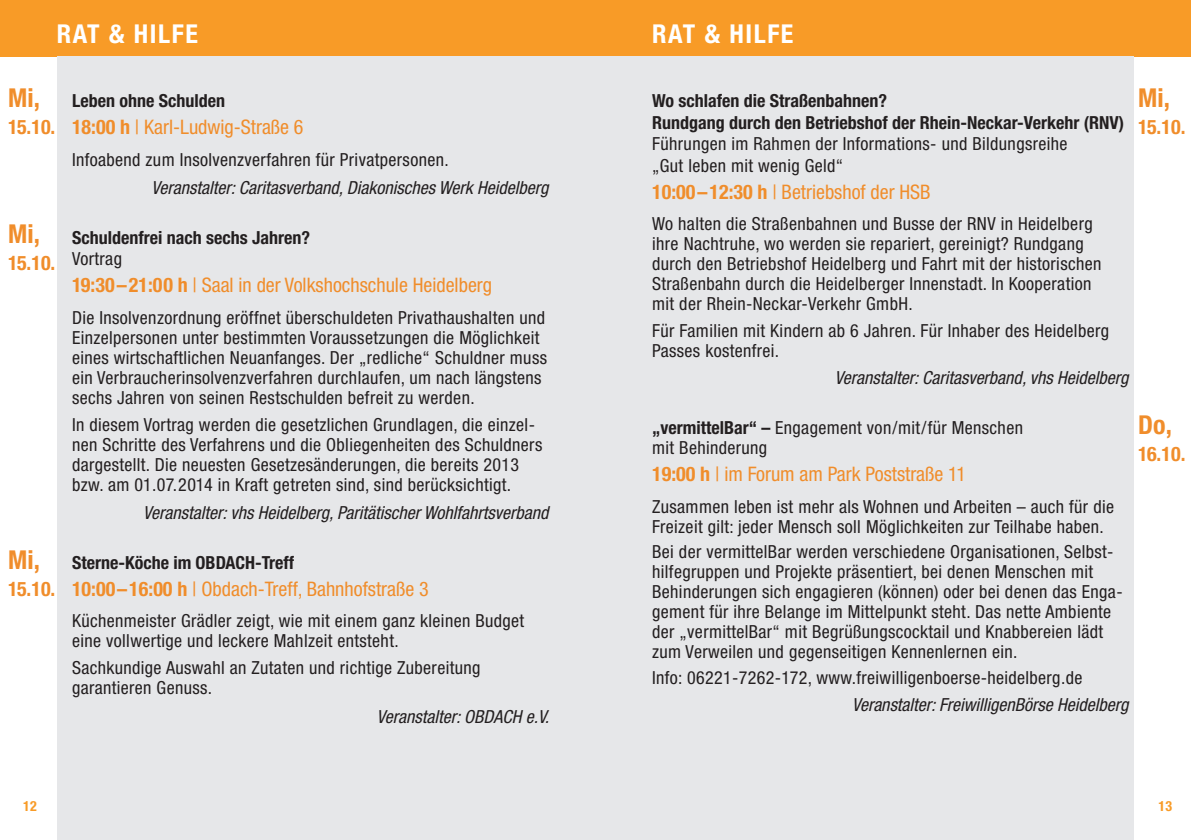
<style>
.page{position:relative;width:1191px;height:840px;background:#fff}
.page>*{position:absolute;margin:0;border:0;box-sizing:border-box;transform-origin:0 0}
.t1{font:700 condensed 26px "Helvetica Neue";letter-spacing:.06em;color:#fff}
.t2{font:700 condensed 26px "Helvetica Neue";color:#f08d2b}
.t3{font:condensed 20px "Helvetica Neue";color:#f08d2b}
.t4{font:700 condensed 20px "Helvetica Neue";letter-spacing:-.02em;color:#f08d2b}
.t5{font:condensed 18px/20px "Helvetica Neue";letter-spacing:.02em;color:#231f20}
.t6{font:italic condensed 18px "Helvetica Neue";color:#231f20}
.t7{font:700 condensed 18px/21.4px "Helvetica Neue";color:#231f20}
.t8{font:700 condensed 14px "Helvetica Neue";color:#f89b27}
.s1{font-weight:700}
</style>
<div class="page">
<div style="left:0;top:0;width:595px;height:57px;background:#f89b27"></div>
<div style="left:57px;top:57px;width:538px;height:782px;background:#e6e7e9"></div>
<div style="left:595px;top:0;width:596px;height:57px;background:#f89b27"></div>
<div style="left:595px;top:57px;width:539px;height:782px;background:#e6e7e9"></div>
<h1 class="t1" style="left:57px;top:18px;width:143px">RAT &amp; HILFE</h1>
<h1 class="t2" style="left:8px;top:82px;width:33px">Mi,</h1>
<p class="t4" style="left:8px;top:115px;width:49px">15.10.</p>
<h1 class="t2" style="left:8px;top:218px;width:33px">Mi,</h1>
<p class="t4" style="left:8px;top:251px;width:49px">15.10.</p>
<h1 class="t2" style="left:8px;top:543px;width:33px">Mi,</h1>
<p class="t4" style="left:8px;top:576px;width:49px">15.10.</p>
<p class="t7" style="left:72px;top:90px;width:154px">Leben ohne Schulden</p>
<p class="t3" style="left:72px;top:115px;width:233px"><span class="s1">18:00 h</span> | Karl-Ludwig-Straße 6</p>
<p class="t5" style="left:72px;top:149px;width:378px">Infoabend zum Insolvenzverfahren für Privatpersonen.</p>
<p class="t6" style="left:151px;top:177px;width:398px">Veranstalter: Caritasverband, Diakonisches Werk Heidelberg</p>
<p class="t7" style="left:72px;top:226px;width:239px">Schuldenfrei nach sechs Jahren?</p>
<p class="t5" style="left:72px;top:248px;width:51px">Vortrag</p>
<p class="t3" style="left:72px;top:273px;width:421px"><span class="s1">19:30–21:00 h</span> | Saal in der Volkshochschule Heidelberg</p>
<p class="t5" style="left:72px;top:307px;width:476px">Die Insolvenzordnung eröffnet überschuldeten Privathaushalten und Einzelpersonen unter bestimmten Voraussetzungen die Möglichkeit eines wirtschaftlichen Neuanfanges. Der „redliche“ Schuldner muss ein Verbraucherinsolvenzverfahren durchlaufen, um nach längstens sechs Jahren von seinen Restschulden befreit zu werden.</p>
<p class="t5" style="left:72px;top:414px;width:472px">In diesem Vortrag werden die gesetzlichen Grundlagen, die einzel&shy;nen Schritte des Verfahrens und die Obliegenheiten des Schuldners dargestellt. Die neuesten Gesetzesänderungen, die bereits 2013 bzw. am 01.07.2014 in Kraft getreten sind, sind berücksichtigt.</p>
<p class="t6" style="left:143px;top:502px;width:407px">Veranstalter: vhs Heidelberg, Paritätischer Wohlfahrtsverband</p>
<p class="t7" style="left:72px;top:551px;width:223px">Sterne-Köche im OBDACH-Treff</p>
<p class="t3" style="left:72px;top:577px;width:358px"><span class="s1">10:00–16:00 h</span> | Obdach-Treff, Bahnhofstraße 3</p>
<p class="t5" style="left:72px;top:610px;width:454px">Küchenmeister Grädler zeigt, wie mit einem ganz kleinen Budget eine vollwertige und leckere Mahlzeit entsteht.</p>
<p class="t5" style="left:72px;top:657px;width:410px">Sachkundige Auswahl an Zutaten und richtige Zubereitung garantieren Genuss.</p>
<p class="t6" style="left:377px;top:705px;width:174px">Veranstalter: OBDACH e.V.</p>
<h1 class="t1" style="left:652px;top:18px;width:143px">RAT &amp; HILFE</h1>
<p class="t7" style="left:652px;top:90px;width:473px">Wo schlafen die Straßenbahnen?<br>Rundgang durch den Betriebshof der Rhein-Neckar-Verkehr (RNV)</p>
<p class="t5" style="left:652px;top:133px;width:417px;line-height:21.4px">Führungen im Rahmen der Informations- und Bildungsreihe „Gut leben mit wenig Geld“</p>
<p class="t3" style="left:652px;top:180px;width:280px"><span class="s1">10:00–12:30 h</span> | Betriebshof der HSB</p>
<p class="t5" style="left:652px;top:213px;width:451px">Wo halten die Straßenbahnen und Busse der RNV in Heidelberg ihre Nachtruhe, wo werden sie repariert, gereinigt? Rundgang durch den Betriebshof Heidelberg und Fahrt mit der historischen Straßenbahn durch die Heidelberger Innenstadt. In Kooperation mit der Rhein-Neckar-Verkehr GmbH.</p>
<p class="t5" style="left:652px;top:320px;width:458px">Für Familien mit Kindern ab 6 Jahren. Für Inhaber des Heidelberg<br>Passes kostenfrei.</p>
<p class="t6" style="left:834px;top:367px;width:295px">Veranstalter: Caritasverband, vhs Heidelberg</p>
<p class="t5" style="left:652px;top:417px;width:372px"><span class="s1">„vermittelBar“ –</span> Engagement von/mit/für Menschen mit Behinderung</p>
<p class="t3" style="left:652px;top:462px;width:315px"><span class="s1">19:00 h</span> | im Forum am Park Poststraße 11</p>
<p class="t5" style="left:652px;top:495px;width:463px">Zusammen leben ist mehr als Wohnen und Arbeiten – auch für die<br>Freizeit gilt: jeder Mensch soll Möglichkeiten zur Teilhabe haben.</p>
<p class="t5" style="left:652px;top:541px;width:472px">Bei der vermittelBar werden verschiedene Organisationen, Selbst&shy;hilfegruppen und Projekte präsentiert, bei denen Menschen mit Behinderungen sich engagieren (können) oder bei denen das Enga&shy;gement für ihre Belange im Mittelpunkt steht. Das nette Ambiente der „vermittelBar“ mit Begrüßungscocktail und Knabbereien lädt zum Verweilen und gegenseitigen Kennenlernen ein.</p>
<p class="t5" style="left:652px;top:667px;width:432px">Info: 06221-7262-172, www.freiwilligenboerse-heidelberg.de</p>
<p class="t6" style="left:852px;top:694px;width:278px">Veranstalter: FreiwilligenBörse Heidelberg</p>
<h1 class="t2" style="left:1138px;top:82px;width:33px">Mi,</h1>
<p class="t4" style="left:1138px;top:115px;width:49px">15.10.</p>
<h1 class="t2" style="left:1138px;top:408px;width:35px">Do,</h1>
<p class="t4" style="left:1138px;top:441px;width:49px">16.10.</p>
<p class="t8" style="left:23px;top:797px;width:15px">12</p>
<p class="t8" style="left:1158px;top:797px;width:15px">13</p>
</div>
